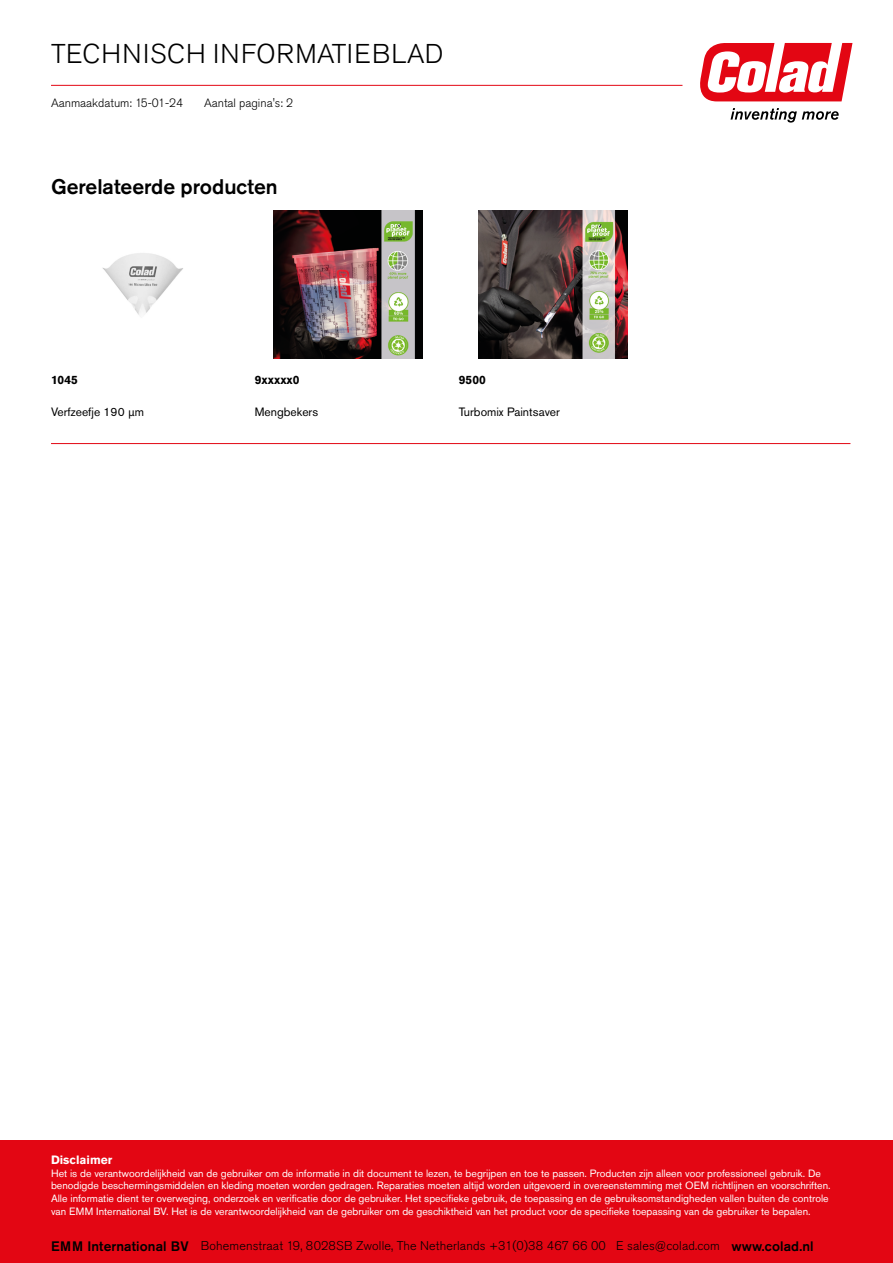
<style>
.page{position:relative;width:893px;height:1263px;background:#fff}
.page>*{position:absolute;margin:0;border:0;box-sizing:border-box;transform-origin:0 0}
.t1{font:300 27px "Akzidenz Grotesk Pro";letter-spacing:.03em;color:#000}
.t2{font:500 21px "Akzidenz Grotesk Pro";color:#000}
.t3{font:300 12.6px "Akzidenz Grotesk Pro";letter-spacing:.01em;color:#000}
.t4{font:12px "Akzidenz Grotesk Pro";color:#000}
.t5{font:300 12px "Akzidenz Grotesk Pro";color:#000}
.t6{font:700 12px "Akzidenz Grotesk Pro";color:#000}
.t7{font:700 12px "Akzidenz Grotesk Pro";color:#fff}
.t8{font:10.5px/12.9px "Akzidenz Grotesk Pro";color:#fff}
.s1{font-weight:500;font-size:13.65px}
</style>
<div class="page">
<svg style="left:700px;top:43px;width:152px;height:58px"></svg>
<svg style="left:731px;top:108px;width:108px;height:15px"></svg>
<hr style="left:51px;top:85px;width:631px;height:1px;background:#e30613">
<img style="left:102px;top:253px;width:81px;height:62px">
<img style="left:274px;top:210px;width:149px;height:149px">
<img style="left:479px;top:210px;width:149px;height:149px">
<hr style="left:51px;top:443px;width:799px;height:1px;background:#e30613">
<div style="left:0;top:1141px;width:893px;height:122px;background:#e30613"></div>
<h1 class="t1" style="left:51px;top:36px;width:394px">TECHNISCH INFORMATIEBLAD</h1>
<p class="t5" style="left:204px;top:95px;width:90px">Aantal pagina's: 2</p>
<p class="t5" style="left:51px;top:95px;width:134px">Aanmaakdatum: 15-01-24</p>
<h2 class="t2" style="left:51px;top:173px;width:228px">Gerelateerde producten</h2>
<p class="t6" style="left:51px;top:372px;width:28px">1045</p>
<p class="t6" style="left:255px;top:372px;width:46px">9xxxxx0</p>
<p class="t6" style="left:459px;top:372px;width:29px">9500</p>
<p class="t4" style="left:51px;top:404px;width:95px">Verfzeefje 190 µm</p>
<p class="t4" style="left:255px;top:404px;width:65px">Mengbekers</p>
<p class="t4" style="left:459px;top:404px;width:103px">Turbomix Paintsaver</p>
<p class="t7" style="left:51px;top:1152px;width:63px">Disclaimer</p>
<p class="t8" style="left:51px;top:1166px;width:781px">Het is de verantwoordelijkheid van de gebruiker om de informatie in dit document te lezen, te begrijpen en toe te passen. Producten zijn alleen voor professioneel gebruik. De benodigde beschermingsmiddelen en kleding moeten worden gedragen. Reparaties moeten altijd worden uitgevoerd in overeenstemming met OEM richtlijnen en voorschriften.<br>Alle informatie dient ter overweging, onderzoek en verificatie door de gebruiker. Het specifieke gebruik, de toepassing en de gebruiksomstandigheden vallen buiten de controle van EMM International BV. Het is de verantwoordelijkheid van de gebruiker om de geschiktheid van het product voor de specifieke toepassing van de gebruiker te bepalen.</p>
<p class="t3" style="left:51px;top:1238px;width:764px"><span class="s1">EMM International BV</span> Bohemenstraat 19, 8028SB Zwolle, The Netherlands +31(0)38 467 66 00 E sales@colad.com <span class="s1">www.colad.nl</span></p>
</div>
